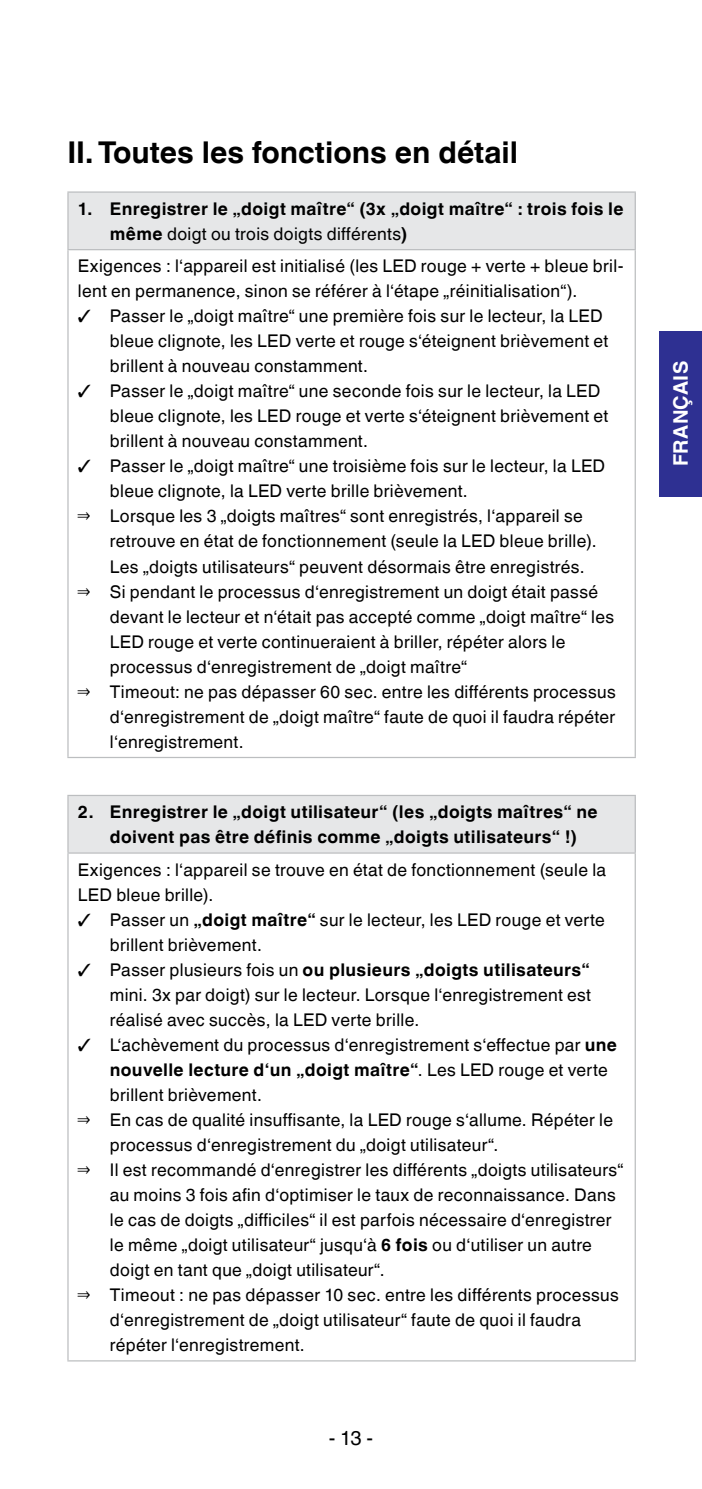
<style>
.page{position:relative;width:702px;height:1489px;background:#fff}
.page>*{position:absolute;margin:0;border:0;box-sizing:border-box;transform-origin:0 0}
.t1{font:700 30px "Helvetica Linotype";color:#000}
.t2{font:700 20px "Helvetica Linotype";letter-spacing:.015em;color:#fff}
.t3{font:20px "Helvetica Linotype";color:#000}
.t4{font:17.5px/25px "Helvetica Linotype";letter-spacing:.02em;color:#000}
.t5{font:700 17.5px/25px "Helvetica Linotype";letter-spacing:.02em;color:#000}
.s1{font-weight:400}
.s2{font-weight:700}
</style>
<div class="page">
<div style="left:68px;top:192px;width:567px;height:58px;background:#e6e7e8"></div>
<hr style="left:67px;top:193px;width:2px;height:56px;background:#bcbec0">
<hr style="left:634px;top:193px;width:2px;height:56px;background:#bcbec0">
<hr style="left:67px;top:191px;width:569px;height:2px;background:#bcbec0">
<hr style="left:67px;top:250px;width:2px;height:506px;background:#bcbec0">
<hr style="left:634px;top:250px;width:2px;height:506px;background:#bcbec0">
<hr style="left:67px;top:249px;width:569px;height:1px;background:#bcbec0">
<hr style="left:67px;top:756px;width:569px;height:2px;background:#bcbec0">
<div style="left:68px;top:795px;width:567px;height:58px;background:#e6e7e8"></div>
<hr style="left:67px;top:796px;width:2px;height:56px;background:#bcbec0">
<hr style="left:634px;top:796px;width:2px;height:56px;background:#bcbec0">
<hr style="left:67px;top:794px;width:569px;height:2px;background:#bcbec0">
<hr style="left:67px;top:853px;width:2px;height:507px;background:#bcbec0">
<hr style="left:634px;top:853px;width:2px;height:507px;background:#bcbec0">
<hr style="left:67px;top:852px;width:569px;height:1px;background:#bcbec0">
<hr style="left:67px;top:1360px;width:569px;height:1px;background:#bcbec0">
<div style="left:659px;top:331px;width:43px;height:165px;background:#2e3092"></div>
<h1 class="t1" style="left:67px;top:135px;width:452px">II. Toutes les fonctions en détail</h1>
<p class="t5" style="left:110px;top:196px;width:515px;text-indent:-32px">1. Enregistrer le „doigt maître“ (3x „doigt maître“ : trois fois le même <span class="s1">doigt ou trois doigts différents</span>)</p>
<p class="t4" style="left:78px;top:254px;width:547px">Exigences : l‘appareil est initialisé (les LED rouge + verte + bleue bril&shy;lent en permanence, sinon se référer à l‘étape „réinitialisation“).</p>
<p class="t4" style="left:110px;top:304px;width:500px;text-indent:-32px">✓ Passer le „doigt maître“ une première fois sur le lecteur, la LED bleue clignote, les LED verte et rouge s‘éteignent brièvement et brillent à nouveau constamment.</p>
<p class="t4" style="left:110px;top:379px;width:500px;text-indent:-32px">✓ Passer le „doigt maître“ une seconde fois sur le lecteur, la LED bleue clignote, les LED rouge et verte s‘éteignent brièvement et brillent à nouveau constamment.</p>
<p class="t4" style="left:78px;top:454px;width:528px">✓ Passer le „doigt maître“ une troisième fois sur le lecteur, la LED</p>
<p class="t4" style="left:110px;top:479px;width:359px">bleue clignote, la LED verte brille brièvement.</p>
<p class="t4" style="left:78px;top:504px;width:506px"><span class="s2">⇒</span> Lorsque les 3 „doigts maîtres“ sont enregistrés, l‘appareil se</p>
<p class="t4" style="left:110px;top:529px;width:488px">retrouve en état de fonctionnement (seule la LED bleue brille).</p>
<p class="t4" style="left:110px;top:554px;width:476px">Les „doigts utilisateurs“ peuvent désormais être enregistrés.</p>
<p class="t4" style="left:78px;top:579px;width:521px"><span class="s2">⇒</span> Si pendant le processus d‘enregistrement un doigt était passé</p>
<p class="t4" style="left:110px;top:604px;width:505px">devant le lecteur et n‘était pas accepté comme „doigt maître“ les</p>
<p class="t4" style="left:110px;top:629px;width:457px">LED rouge et verte continueraient à briller, répéter alors le</p>
<p class="t4" style="left:110px;top:654px;width:358px">processus d‘enregistrement de „doigt maître“</p>
<p class="t4" style="left:78px;top:679px;width:539px"><span class="s2">⇒</span> Timeout: ne pas dépasser 60 sec. entre les différents processus</p>
<p class="t4" style="left:110px;top:704px;width:506px">d‘enregistrement de „doigt maître“ faute de quoi il faudra répéter</p>
<p class="t4" style="left:110px;top:729px;width:135px">l‘enregistrement.</p>
<p class="t5" style="left:110px;top:799px;width:489px;text-indent:-32px">2. Enregistrer le „doigt utilisateur“ (les „doigts maîtres“ ne doivent pas être définis comme „doigts utilisateurs“ !)</p>
<p class="t4" style="left:78px;top:857px;width:529px">Exigences : l‘appareil se trouve en état de fonctionnement (seule la<br>LED bleue brille).</p>
<p class="t4" style="left:110px;top:907px;width:496px;text-indent:-32px">✓ Passer un <span class="s2">„doigt maître“</span> sur le lecteur, les LED rouge et verte brillent brièvement.</p>
<p class="t4" style="left:110px;top:957px;width:482px;text-align:justify;text-indent:-32px">✓ Passer plusieurs fois un <span class="s2">ou plusieurs „doigts utilisateurs“ </span>mini. 3x par doigt) sur le lecteur. Lorsque l‘enregistrement est réalisé avec succès, la LED verte brille.</p>
<p class="t4" style="left:78px;top:1032px;width:540px">✓ L‘achèvement du processus d‘enregistrement s‘effectue par <span class="s2">une</span></p>
<p class="t5" style="left:110px;top:1057px;width:499px">nouvelle lecture d‘un „doigt maître“<span class="s1">. Les LED rouge et verte</span></p>
<p class="t4" style="left:110px;top:1082px;width:153px">brillent brièvement.</p>
<p class="t4" style="left:78px;top:1107px;width:536px"><span class="s2">⇒</span> En cas de qualité insuffisante, la LED rouge s‘allume. Répéter le</p>
<p class="t4" style="left:110px;top:1132px;width:390px">processus d‘enregistrement du „doigt utilisateur“.</p>
<p class="t4" style="left:78px;top:1157px;width:547px"><span class="s2">⇒</span> Il est recommandé d‘enregistrer les différents „doigts utilisateurs“</p>
<p class="t4" style="left:110px;top:1182px;width:507px">au moins 3 fois afin d‘optimiser le taux de reconnaissance. Dans</p>
<p class="t4" style="left:110px;top:1207px;width:503px">le cas de doigts „difficiles“ il est parfois nécessaire d‘enregistrer</p>
<p class="t4" style="left:110px;top:1232px;width:483px">le même „doigt utilisateur“ jusqu‘à <span class="s2">6 fois</span> ou d‘utiliser un autre</p>
<p class="t4" style="left:110px;top:1257px;width:276px">doigt en tant que „doigt utilisateur“.</p>
<p class="t4" style="left:78px;top:1282px;width:542px"><span class="s2">⇒</span> Timeout : ne pas dépasser 10 sec. entre les différents processus</p>
<p class="t4" style="left:110px;top:1307px;width:472px">d‘enregistrement de „doigt utilisateur“ faute de quoi il faudra</p>
<p class="t4" style="left:110px;top:1332px;width:196px">répéter l‘enregistrement.</p>
<p class="t3" style="left:329px;top:1425px;width:46px">- 13 -</p>
<p class="t2" style="left:669px;top:466px;width:107px;rotate:-90deg">FRANÇAIS</p>
</div>
